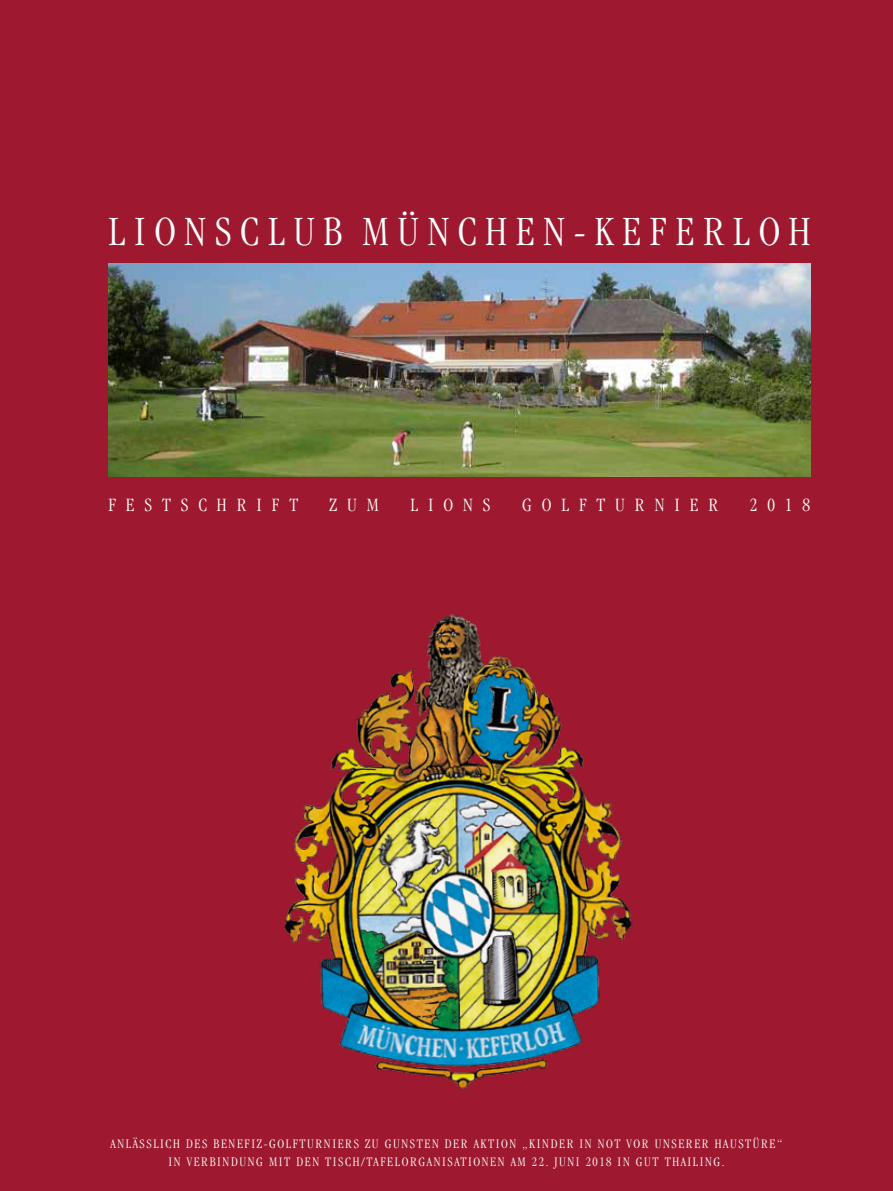
<style>
.page{position:relative;width:893px;height:1191px;background:#9e192f}
.page>*{position:absolute;margin:0;border:0;box-sizing:border-box;transform-origin:0 0}
.t1{font:300 condensed 43.2px "Garamond";letter-spacing:.2em;color:#fff}
.t2{font:300 condensed 19.5px "Garamond";letter-spacing:.51em;color:#fff}
.t3{font:300 condensed 13.5px/18px "Garamond";letter-spacing:.12em;color:#fff;text-align:center}
</style>
<div class="page">
<img style="left:108px;top:264px;width:702px;height:212px">
<img style="left:283px;top:614px;width:350px;height:476px">
<h1 class="t1" style="left:108px;top:208px;width:703px">LIONSCLUB MÜNCHEN-KEFERLOH</h1>
<h2 class="t2" style="left:108px;top:494px;width:191px">FESTSCHRIFT</h2>
<h2 class="t2" style="left:330px;top:494px;width:51px">ZUM</h2>
<h2 class="t2" style="left:410px;top:494px;width:81px">LIONS</h2>
<h2 class="t2" style="left:522px;top:494px;width:198px">GOLFTURNIER</h2>
<h2 class="t2" style="left:750px;top:494px;width:62px">2018</h2>
<p class="t3" style="left:111px;top:1135px;width:673px">ANLÄSSLICH DES BENEFIZ-GOLFTURNIERS ZU GUNSTEN DER AKTION „KINDER IN NOT VOR UNSERER HAUSTÜRE“<br>IN VERBINDUNG MIT DEN TISCH/TAFELORGANISATIONEN AM 22. JUNI 2018 IN GUT THAILING.</p>
</div>
